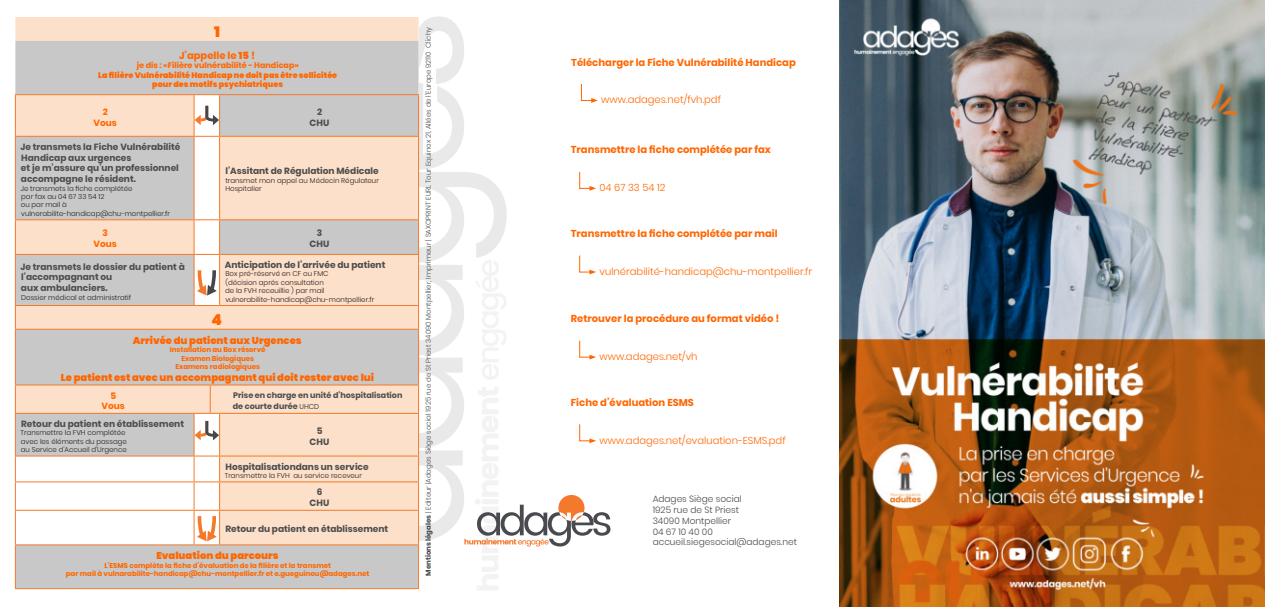
<style>
.page{position:relative;width:1265px;height:607px;background:#fff}
.page>*{position:absolute;margin:0;border:0;box-sizing:border-box;transform-origin:0 0}
.t1{font:900 15px "Poppins";color:#f60}
.t2{font:10px "Poppins";color:#f60}
.t3{font:300 10px "Poppins";color:#f60}
.t4{font:900 10px "Poppins";color:#f60}
.t5{font:9px/10.8px "Poppins";color:#4c4d4e;text-align:center}
.t6{font:300 9px/10.8px "Poppins";color:#44484a}
.t7{font:9px/10.8px "Poppins";color:#f60;text-align:center}
.t8{font:900 8px/9.6px "Poppins";color:#f60;text-align:center}
.t9{font:8px/10.8px "Poppins";color:#4c4d4e}
.t10{font:8px "Poppins";color:#f60}
.t11{font:300 7px/8.4px "Poppins";color:#231f20}
.t12{font:7px/8.4px "Poppins";color:#f60;text-align:center}
.t13{font:300 7px "Poppins";color:#44484a}
.s1{font-weight:900}
.s2{font-weight:300;font-size:7px;color:#231f20}
.s3{font-weight:400}
</style>
<div class="page">
<img style="left:839px;top:0;width:425px;height:607px">
<div style="left:15px;top:17px;width:403px;height:24px;background:#fde0c9"></div>
<svg style="left:15px;top:41px;width:403px;height:547px;background:#e3d6cc"></svg>
<hr style="left:15px;top:94px;width:179px;height:1px;background:#f4792a">
<hr style="left:15px;top:95px;width:1px;height:41px;background:#f4792a">
<hr style="left:15px;top:136px;width:179px;height:1px;background:#f4792a">
<hr style="left:15px;top:137px;width:1px;height:82px;background:#f4792a">
<hr style="left:15px;top:219px;width:179px;height:1px;background:#f4792a">
<hr style="left:15px;top:220px;width:1px;height:34px;background:#f4792a">
<hr style="left:15px;top:254px;width:179px;height:1px;background:#f4792a">
<hr style="left:15px;top:255px;width:1px;height:50px;background:#f4792a">
<hr style="left:15px;top:305px;width:179px;height:1px;background:#f4792a">
<svg style="left:15px;top:306px;width:1px;height:23px"></svg>
<hr style="left:15px;top:329px;width:179px;height:1px;background:#f4792a">
<hr style="left:15px;top:330px;width:1px;height:54px;background:#f4792a">
<svg style="left:194px;top:329px;width:25px;height:1px"></svg>
<hr style="left:219px;top:329px;width:200px;height:1px;background:#f4792a">
<hr style="left:15px;top:384px;width:179px;height:1px;background:#f4792a">
<svg style="left:15px;top:385px;width:1px;height:28px"></svg>
<hr style="left:15px;top:413px;width:179px;height:1px;background:#f4792a">
<hr style="left:15px;top:414px;width:1px;height:41px;background:#f4792a">
<hr style="left:15px;top:455px;width:179px;height:1px;background:#f4792a">
<hr style="left:15px;top:481px;width:179px;height:1px;background:#f4792a">
<svg style="left:15px;top:456px;width:1px;height:53px"></svg>
<hr style="left:15px;top:509px;width:179px;height:1px;background:#f4792a">
<hr style="left:15px;top:510px;width:1px;height:34px;background:#f4792a">
<hr style="left:193px;top:137px;width:1px;height:82px;background:#f4792a">
<hr style="left:193px;top:255px;width:1px;height:50px;background:#f4792a">
<hr style="left:193px;top:414px;width:1px;height:41px;background:#f4792a">
<hr style="left:219px;top:137px;width:1px;height:82px;background:#f4792a">
<hr style="left:219px;top:255px;width:1px;height:50px;background:#f4792a">
<hr style="left:219px;top:414px;width:1px;height:41px;background:#f4792a">
<svg style="left:194px;top:305px;width:25px;height:1px"></svg>
<hr style="left:219px;top:384px;width:200px;height:1px;background:#f4792a">
<svg style="left:194px;top:384px;width:25px;height:30px"></svg>
<hr style="left:219px;top:305px;width:200px;height:1px;background:#f4792a">
<hr style="left:219px;top:413px;width:200px;height:1px;background:#f4792a">
<hr style="left:219px;top:455px;width:200px;height:1px;background:#f4792a">
<hr style="left:219px;top:481px;width:200px;height:1px;background:#f4792a">
<hr style="left:219px;top:509px;width:200px;height:1px;background:#f4792a">
<hr style="left:193px;top:95px;width:1px;height:41px;background:#f4792a">
<svg style="left:194px;top:94px;width:25px;height:1px"></svg>
<hr style="left:219px;top:94px;width:200px;height:1px;background:#f4792a">
<hr style="left:219px;top:95px;width:1px;height:41px;background:#f4792a">
<svg style="left:194px;top:136px;width:25px;height:1px"></svg>
<hr style="left:219px;top:136px;width:200px;height:1px;background:#f4792a">
<hr style="left:193px;top:220px;width:1px;height:34px;background:#f4792a">
<svg style="left:194px;top:219px;width:25px;height:1px"></svg>
<svg style="left:194px;top:254px;width:25px;height:1px"></svg>
<hr style="left:219px;top:219px;width:200px;height:1px;background:#f4792a">
<hr style="left:219px;top:220px;width:1px;height:34px;background:#f4792a">
<hr style="left:219px;top:254px;width:200px;height:1px;background:#f4792a">
<hr style="left:15px;top:544px;width:179px;height:1px;background:#f4792a">
<hr style="left:15px;top:545px;width:1px;height:43px;background:#f4792a">
<hr style="left:219px;top:544px;width:200px;height:1px;background:#f4792a">
<hr style="left:15px;top:588px;width:179px;height:1px;background:#f4792a">
<svg style="left:194px;top:588px;width:25px;height:1px"></svg>
<hr style="left:219px;top:588px;width:200px;height:1px;background:#f4792a">
<svg style="left:194px;top:106px;width:25px;height:19px"></svg>
<svg style="left:197px;top:268px;width:20px;height:27px"></svg>
<svg style="left:194px;top:421px;width:25px;height:19px"></svg>
<svg style="left:193px;top:455px;width:27px;height:90px"></svg>
<svg style="left:418px;top:16px;width:192px;height:574px"></svg>
<h1 class="t1" style="left:214px;top:24px;width:7px">1</h1>
<h2 class="t2" style="left:179px;top:50px;width:77px">J’appelle le <span class="s1">15</span> !</h2>
<p class="t10" style="left:137px;top:61px;width:164px">je dis : «Filière vulnérabilité - Handicap»</p>
<p class="t8" style="left:98px;top:70px;width:241px">La filière Vulnérabilité Handicap ne doit pas être sollicitée pour des motifs psychiatriques</p>
<p class="t7" style="left:93px;top:107px;width:25px">2<br>Vous</p>
<p class="t5" style="left:309px;top:107px;width:21px">2<br>CHU</p>
<p class="t5" style="left:21px;top:142px;width:161px;text-align:left">Je transmets la Fiche Vulnérabilité<br>Handicap aux urgences<br>et je m’assure qu’un professionnel accompagne le résident.</p>
<p class="t11" style="left:21px;top:184px;width:151px">Je transmets la fiche complétée<br>par fax au 04 67 33 54 12<br>ou par mail à vulnerabilite-handicap@chu-montpellier.fr</p>
<p class="t5" style="left:225px;top:166px;width:155px">l’Assitant de Régulation Médicale</p>
<p class="t11" style="left:225px;top:176px;width:155px">transmet mon appel au Médecin Régulateur<br>Hospitalier</p>
<p class="t7" style="left:93px;top:228px;width:25px">3<br>Vous</p>
<p class="t5" style="left:309px;top:228px;width:21px">3<br>CHU</p>
<p class="t5" style="left:21px;top:262px;width:166px;text-align:left">Je transmets le dossier du patient à l’accompagnant ou<br>aux ambulanciers.</p>
<p class="t11" style="left:21px;top:293px;width:111px">Dossier médical et administratif</p>
<p class="t5" style="left:225px;top:260px;width:162px">Anticipation de l’arrivée du patient</p>
<p class="t11" style="left:225px;top:269px;width:151px">Box pré-réservé en CF ou FMC<br>(décision aprés consultation<br>de la FVH receuillie ) par mail vulnerabilite-handicap@chu-montpellier.fr</p>
<h1 class="t1" style="left:211px;top:312px;width:12px">4</h1>
<h2 class="t4" style="left:133px;top:334px;width:170px">Arrivée du patient aux Urgences</h2>
<p class="t12" style="left:170px;top:346px;width:97px">Installation au Box réservé<br>Examen Biologiques<br>Examens radiologiques</p>
<h2 class="t4" style="left:61px;top:371px;width:315px">Le patient est avec un accompagnant qui doit rester avec lui</h2>
<p class="t7" style="left:101px;top:390px;width:25px">5<br>Vous</p>
<p class="t9" style="left:233px;top:390px;width:171px">Prise en charge en unité d’hospitalisation de courte durée <span class="s2">UHCD</span></p>
<p class="t5" style="left:21px;top:419px;width:164px">Retour du patient en établissement</p>
<p class="t11" style="left:21px;top:428px;width:108px">Transmettre la FVH complétée avec les éléments du passage au Service d’Accueil d’Urgence</p>
<p class="t5" style="left:309px;top:426px;width:21px">5<br>CHU</p>
<p class="t5" style="left:225px;top:461px;width:145px">Hospitalisation dans un service</p>
<p class="t11" style="left:225px;top:471px;width:139px">Transmettre la FVH au service receveur</p>
<p class="t5" style="left:309px;top:487px;width:21px">6<br>CHU</p>
<p class="t5" style="left:225px;top:524px;width:164px">Retour du patient en établissement</p>
<h2 class="t4" style="left:156px;top:550px;width:124px">Evaluation du parcours</h2>
<p class="t12" style="left:66px;top:561px;width:305px">L’ESMS complète la fiche d’évaluation de la filière et la transmet<br>par mail à vulnarabilite-handicap@chu-montpellier.fr et e.gueguinou@adages.net</p>
<p class="t13" style="left:424px;top:575px;width:550px;rotate:-90deg"><span class="s3">Mentions légales</span> | Editeur |Adages Siège social 1925 rue de St Priest 34090 Montpellier, Imprimeur | SAXOPRINT EURL Tour Equinox 21, Allées de l’Europe 92110 Clichy</p>
<h2 class="t2" style="left:571px;top:58px;width:226px">Télécharger la Fiche Vulnérabilité Handicap</h2>
<h2 class="t3" style="left:601px;top:93px;width:121px">www.adages.net/fvh.pdf</h2>
<h2 class="t2" style="left:570px;top:144px;width:202px">Transmettre la fiche complétée par fax</h2>
<h2 class="t3" style="left:599px;top:181px;width:67px">04 67 33 54 12</h2>
<h2 class="t2" style="left:570px;top:228px;width:208px">Transmettre la fiche complétée par mail</h2>
<h2 class="t3" style="left:599px;top:266px;width:214px">vulnérabilité-handicap@chu-montpellier.fr</h2>
<h2 class="t2" style="left:570px;top:314px;width:210px">Retrouver la procédure au format vidéo !</h2>
<h2 class="t3" style="left:599px;top:351px;width:99px">www.adages.net/vh</h2>
<h2 class="t2" style="left:570px;top:397px;width:125px">Fiche d’évaluation ESMS</h2>
<h2 class="t3" style="left:599px;top:434px;width:188px">www.adages.net/evaluation-ESMS.pdf</h2>
<p class="t6" style="left:652px;top:493px;width:146px">Adages Siège social<br>1925 rue de St Priest<br>34090 Montpellier<br>04 67 10 40 00 accueil.siegesocial@adages.net</p>
</div>
